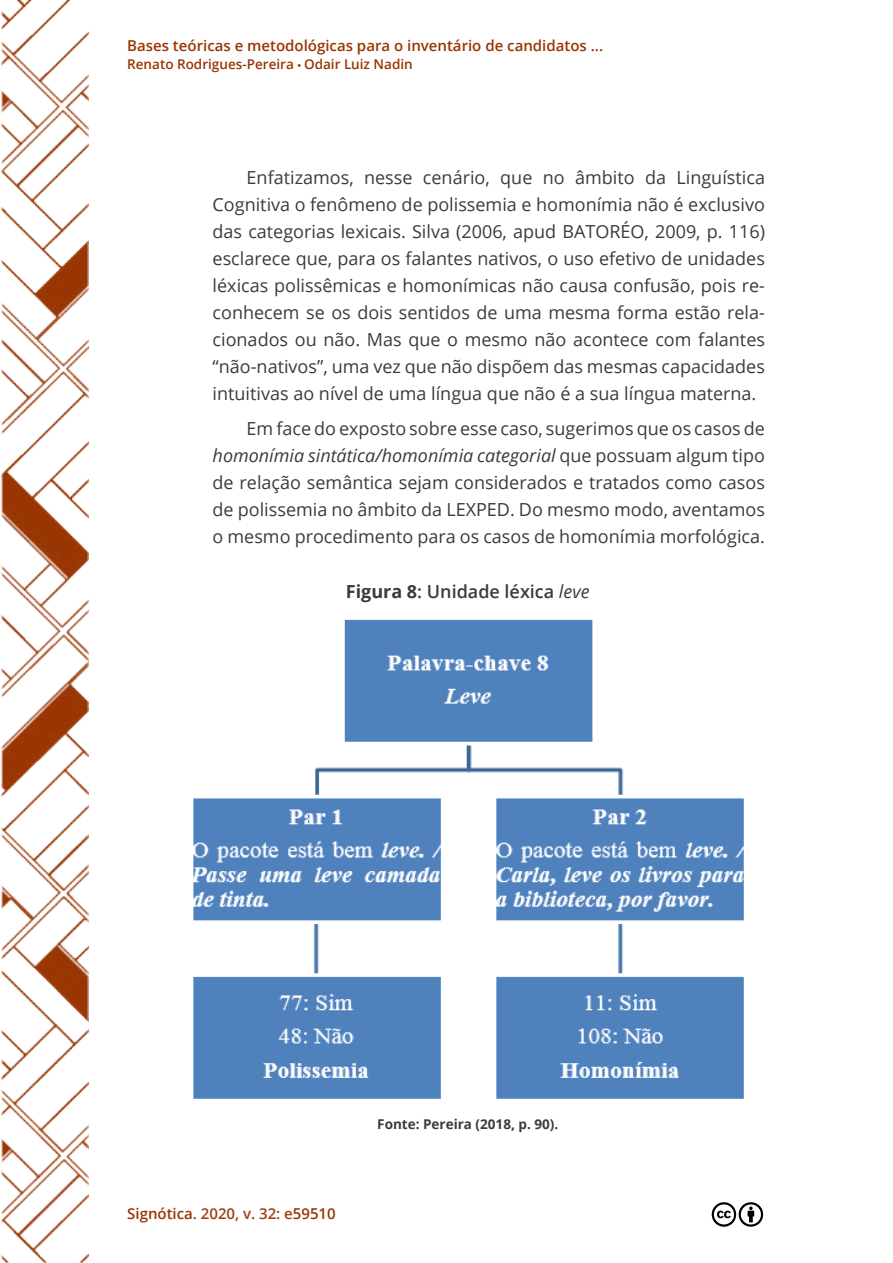
<style>
.page{position:relative;width:893px;height:1263px;background:#fff}
.page>*{position:absolute;margin:0;border:0;box-sizing:border-box;transform-origin:0 0}
.t1{font:18px/27px "Open Sans";color:#3c3b3b;text-align:justify}
.t2{font:600 18px "Open Sans";color:#3c3b3b}
.t3{font:600 15px "Open Sans";color:#983503}
.t4{font:600 13.5px "Open Sans";color:#983503}
.t5{font:700 13.5px "Open Sans";color:#3c3b3b}
.s1{font-family:"Myriad Pro";font-weight:400}
.s2{font-style:italic}
.s3{font-weight:700}
.s4{font-weight:400;font-style:italic}
.s5{color:#9d3f10}
</style>
<div class="page">
<img style="left:1px;top:0;width:87px;height:1263px">
<svg style="left:711px;top:1202px;width:53px;height:25px"></svg>
<img style="left:193px;top:619px;width:551px;height:480px">
<p class="t3" style="left:127px;top:35px;width:477px">Bases teóricas e metodológicas para o inventário de candidatos ...</p>
<p class="t4" style="left:127px;top:55px;width:287px">Renato Rodrigues-Pereira <span class="s1">•</span> Odair Luiz Nadin</p>
<p class="t1" style="left:213px;top:163px;width:554px;text-indent:34px">Enfatizamos, nesse cenário, que no âmbito da Linguística Cognitiva o fenômeno de polissemia e homonímia não é exclusivo das categorias lexicais. Silva (2006, apud BATORÉO, 2009, p. 116) esclarece que, para os falantes nativos, o uso efetivo de unidades léxicas polissêmicas e homonímicas não causa confusão, pois re&shy;conhecem se os dois sentidos de uma mesma forma estão rela&shy;cionados ou não. Mas que o mesmo não acontece com falantes “não-nativos”, uma vez que não dispõem das mesmas capacidades intuitivas ao nível de uma língua que não é a sua língua materna.</p>
<p class="t1" style="left:213px;top:415px;width:554px;text-indent:34px">Em face do exposto sobre esse caso, sugerimos que os casos de <span class="s2">homonímia sintática/homonímia categorial</span> que possuam algum tipo de relação semântica sejam considerados e tratados como casos de polissemia no âmbito da LEXPED. Do mesmo modo, aventamos o mesmo procedimento para os casos de homonímia morfológica.</p>
<p class="t2" style="left:346px;top:579px;width:245px"><span class="s3">Figura 8</span>: Unidade léxica <span class="s4">leve</span></p>
<p class="t3" style="left:127px;top:1203px;width:210px">Signótica. <span class="s5">2020, v. 32: e</span>59510</p>
<p class="t5" style="left:377px;top:1114px;width:182px">Fonte: Pereira (2018, p. 90).</p>
</div>
